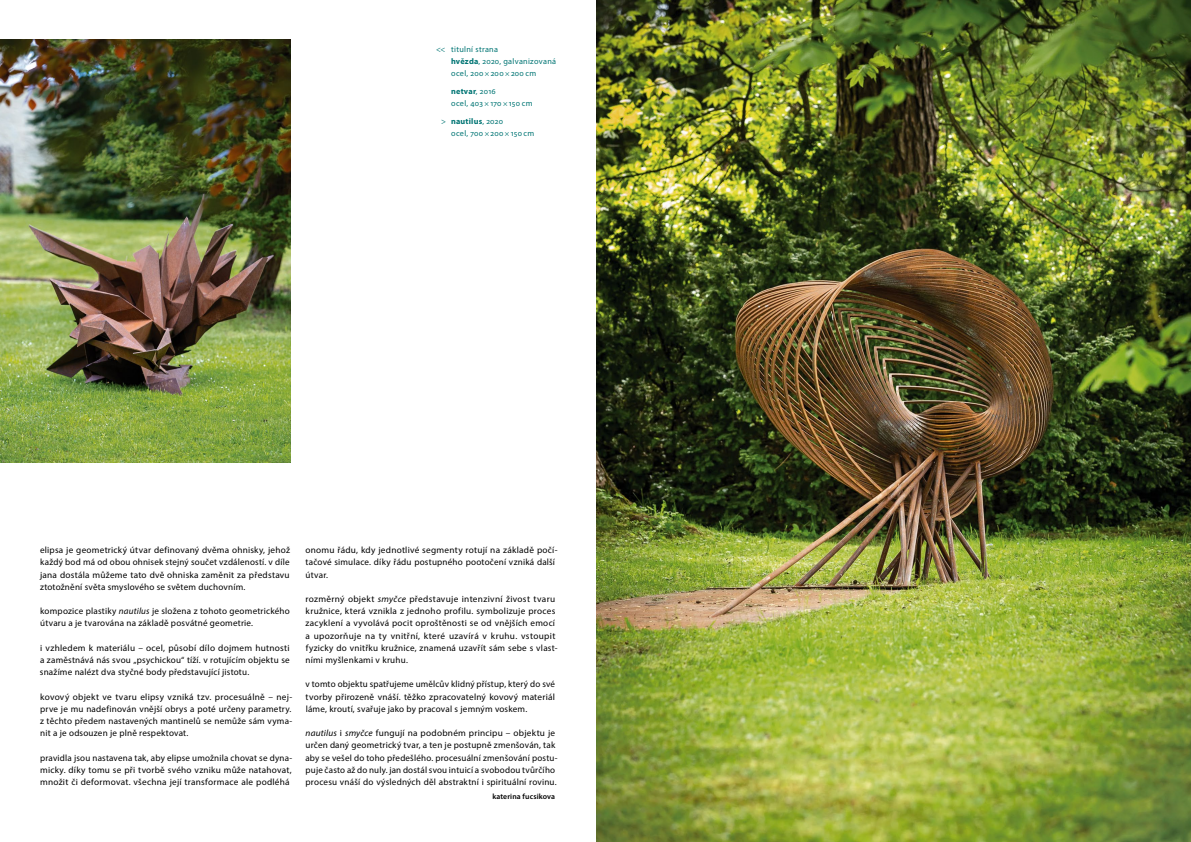
<style>
.page{position:relative;width:1191px;height:842px;background:#fff}
.page>*{position:absolute;margin:0;border:0;box-sizing:border-box;transform-origin:0 0}
.t1{font:9.1px/12.2px "Myriad Pro";letter-spacing:.025em;color:#000;text-align:justify}
.t2{font:8.2px/12px "Myriad Pro";letter-spacing:.035em;color:#007574}
.t3{font:600 7.7px "Myriad Pro";letter-spacing:.015em;color:#000}
.s1{font-weight:700}
.s2{font-size:7.5px}
.s3{font-style:italic}
</style>
<div class="page">
<img style="left:596px;top:0;width:595px;height:842px">
<img style="left:0;top:40px;width:291px;height:423px">
<p class="t2" style="left:451px;top:43px;width:107px;text-indent:-15px">&lt;&lt; titulní strana<br><span class="s1">hvězda</span>, 2020, galvanizovaná ocel, 200 <span class="s2">×</span> 200 <span class="s2">×</span> 200 cm</p>
<p class="t2" style="left:451px;top:85px;width:83px"><span class="s1">netvar</span>, 2016<br>ocel, 403 <span class="s2">×</span> 170 <span class="s2">×</span> 150 cm</p>
<p class="t2" style="left:451px;top:115px;width:85px;text-indent:-10px">&gt; <span class="s1">nautilus</span>, 2020<br>ocel, 700 <span class="s2">×</span> 200 <span class="s2">×</span> 150 cm</p>
<p class="t1" style="left:40px;top:544px;width:251px">elipsa je geometrický útvar definovaný dvěma ohnisky, jehož každý bod má od obou ohnisek stejný součet vzdáleností. v díle jana dostála můžeme tato dvě ohniska zaměnit za představu ztotožnění světa smyslového se světem duchovním.</p>
<p class="t1" style="left:40px;top:605px;width:251px">kompozice plastiky <span class="s3">nautilus</span> je složena z tohoto geometrického útvaru a je tvarována na základě posvátné geometrie.</p>
<p class="t1" style="left:40px;top:642px;width:251px">i vzhledem k materiálu – ocel, působí dílo dojmem hutnosti a zaměstnává nás svou „psychickou“ tíží. v rotujícím objektu se snažíme nalézt dva styčné body představující jistotu.</p>
<p class="t1" style="left:40px;top:690px;width:254px">kovový objekt ve tvaru elipsy vzniká tzv. procesuálně – nej&shy;prve je mu nadefinován vnější obrys a poté určeny parametry. z těchto předem nastavených mantinelů se nemůže sám vyma&shy;nit a je odsouzen je plně respektovat.</p>
<p class="t1" style="left:40px;top:751px;width:253px">pravidla jsou nastavena tak, aby elipse umožnila chovat se dyna&shy;micky. díky tomu se při tvorbě svého vzniku může natahovat, množit či deformovat. všechna její transformace ale podléhá</p>
<p class="t1" style="left:305px;top:544px;width:254px;text-align:left">onomu řádu, kdy jednotlivé segmenty rotují na základě počí&shy;tačové simulace. díky řádu postupného pootočení vzniká další útvar.</p>
<p class="t1" style="left:305px;top:593px;width:254px;text-align:left">rozměrný objekt <span class="s3">smyčce</span> představuje intenzivní živost tvaru kružnice, která vznikla z jednoho profilu. symbolizuje proces zacyklení a vyvolává pocit oproštěnosti se od vnějších emocí a upozorňuje na ty vnitřní, které uzavírá v kruhu. vstoupit fyzicky do vnitřku kružnice, znamená uzavřít sám sebe s vlast&shy;ními myšlenkami v kruhu.</p>
<p class="t1" style="left:305px;top:678px;width:251px">v tomto objektu spatřujeme umělcův klidný přístup, který do své tvorby přirozeně vnáší. těžko zpracovatelný kovový materiál láme, kroutí, svařuje jako by pracoval s jemným voskem.</p>
<p class="t1" style="left:305px;top:727px;width:254px;text-align:left"><span class="s3">nautilus</span> i <span class="s3">smyčce</span> fungují na podobném principu – objektu je určen daný geometrický tvar, a ten je postupně zmenšován, tak aby se vešel do toho předešlého. procesuální zmenšování postu&shy;puje často až do nuly. jan dostál svou intuicí a svobodou tvůrčího procesu vnáší do výsledných děl abstraktní i spirituální rovinu.</p>
<p class="t3" style="left:492px;top:792px;width:64px">katerina fucsikova</p>
</div>
